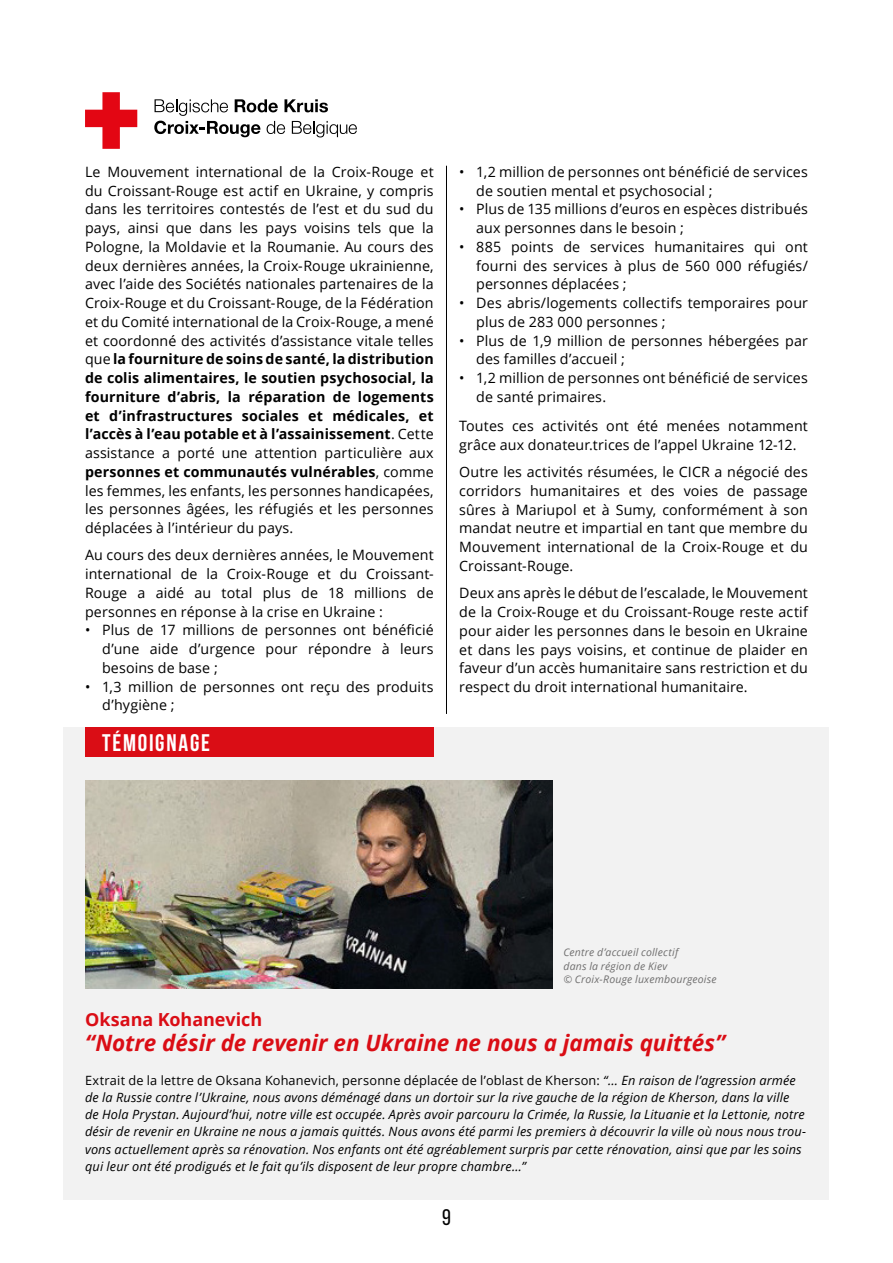
<style>
.page{position:relative;width:893px;height:1263px;background:#fff}
.page>*{position:absolute;margin:0;border:0;box-sizing:border-box;transform-origin:0 0}
.t1{font:700 24px "Bebas Neue";letter-spacing:.07em;color:#fff}
.t2{font:italic 700 22.5px "Open Sans";color:#da0d15}
.t3{font:22.5px "Bebas Neue";color:#000}
.t4{font:700 18px "Open Sans";letter-spacing:-.005em;color:#da0d15}
.t5{font:14.25px/18.8px "Open Sans";letter-spacing:.01em;color:#000}
.t6{font:italic 12.75px/17.2px "Open Sans";letter-spacing:.01em;color:#000}
.t7{font:italic 10.5px/13.5px "Open Sans";letter-spacing:.02em;color:#706f6f}
.s1{font-weight:700}
.s2{font-style:normal}
</style>
<div class="page">
<svg style="left:154px;top:99px;width:203px;height:38px"></svg>
<svg style="left:85px;top:92px;width:52px;height:57px"></svg>
<hr style="left:446px;top:166px;width:1px;height:548px;background:#000">
<div style="left:64px;top:727px;width:765px;height:472px;background:#f2f2f2"></div>
<div style="left:85px;top:727px;width:349px;height:30px;background:#da0d15"></div>
<img style="left:85px;top:780px;width:468px;height:209px">
<p class="t5" style="left:85px;top:162px;width:350px;text-align:justify">Le Mouvement international de la Croix-Rouge et du Croissant-Rouge est actif en Ukraine, y compris dans les territoires contestés de l’est et du sud du pays, ainsi que dans les pays voisins tels que la Pologne, la Moldavie et la Roumanie. Au cours des deux dernières années, la Croix-Rouge ukrainienne, avec l’aide des Sociétés nationales partenaires de la Croix-Rouge et du Croissant-Rouge, de la Fédération et du Comité international de la Croix-Rouge, a mené et coordonné des activités d’assistance vitale telles que <span class="s1">la fourniture de soins de santé, la distribution de colis alimentaires, le soutien psychosocial, la fourniture d’abris, la réparation de logements et d’infrastructures sociales et médicales, et l’accès à l’eau potable et à l’assainissement</span>. Cette assistance a porté une attention particulière aux <span class="s1">personnes et communautés vulnérables</span>, comme les femmes, les enfants, les personnes handicapées, les personnes âgées, les réfugiés et les personnes déplacées à l’intérieur du pays.</p>
<p class="t5" style="left:85px;top:545px;width:350px;text-align:justify">Au cours des deux dernières années, le Mouvement international de la Croix-Rouge et du Croissant-Rouge a aidé au total plus de 18 millions de personnes en réponse à la crise en Ukraine :</p>
<p class="t5" style="left:102px;top:620px;width:333px;text-align:justify;text-indent:-17px">• Plus de 17 millions de personnes ont bénéficié d’une aide d’urgence pour répondre à leurs besoins de base ;</p>
<p class="t5" style="left:102px;top:677px;width:333px;text-indent:-17px">• 1,3 million de personnes ont reçu des produits d’hygiène ;</p>
<h1 class="t1" style="left:102px;top:730px;width:109px">TÉMOIGNAGE</h1>
<p class="t5" style="left:476px;top:162px;width:333px;text-indent:-17px">• 1,2 million de personnes ont bénéficié de services de soutien mental et psychosocial ;</p>
<p class="t5" style="left:476px;top:199px;width:333px;text-indent:-17px">• Plus de 135 millions d’euros en espèces distribués aux personnes dans le besoin ;</p>
<p class="t5" style="left:476px;top:237px;width:333px;text-align:justify;text-indent:-17px">• 885 points de services humanitaires qui ont fourni des services à plus de 560 000 réfugiés/ personnes déplacées ;</p>
<p class="t5" style="left:476px;top:293px;width:333px;text-indent:-17px">• Des abris/logements collectifs temporaires pour plus de 283 000 personnes ;</p>
<p class="t5" style="left:476px;top:331px;width:333px;text-indent:-17px">• Plus de 1,9 million de personnes hébergées par des familles d’accueil ;</p>
<p class="t5" style="left:476px;top:368px;width:333px;text-indent:-17px">• 1,2 million de personnes ont bénéficié de services de santé primaires.</p>
<p class="t5" style="left:459px;top:416px;width:350px">Toutes ces activités ont été menées notamment grâce aux donateur.trices de l’appel Ukraine 12-12.</p>
<p class="t5" style="left:459px;top:462px;width:350px;text-align:justify">Outre les activités résumées, le CICR a négocié des corridors humanitaires et des voies de passage sûres à Mariupol et à Sumy, conformément à son mandat neutre et impartial en tant que membre du Mouvement international de la Croix-Rouge et du Croissant-Rouge.</p>
<p class="t5" style="left:459px;top:583px;width:350px;text-align:justify">Deux ans après le début de l’escalade, le Mouvement de la Croix-Rouge et du Croissant-Rouge reste actif pour aider les personnes dans le besoin en Ukraine et dans les pays voisins, et continue de plaider en faveur d’un accès humanitaire sans restriction et du respect du droit international humanitaire.</p>
<p class="t7" style="left:563px;top:945px;width:155px">Centre d’accueil collectif<br>dans la région de Kiev<br>© Croix-Rouge luxembourgeoise</p>
<p class="t4" style="left:85px;top:1006px;width:179px">Oksana Kohanevich</p>
<h2 class="t2" style="left:85px;top:1027px;width:642px">“Notre désir de revenir en Ukraine ne nous a jamais quittés”</h2>
<p class="t6" style="left:85px;top:1071px;width:723px"><span class="s2">Extrait de la lettre de Oksana Kohanevich, personne déplacée de l’oblast de Kherson:</span> “... En raison de l’agression armée de la Russie contre l’Ukraine, nous avons déménagé dans un dortoir sur la rive gauche de la région de Kherson, dans la ville de Hola Prystan. Aujourd’hui, notre ville est occupée. Après avoir parcouru la Crimée, la Russie, la Lituanie et la Lettonie, notre désir de revenir en Ukraine ne nous a jamais quittés. Nous avons été parmi les premiers à découvrir la ville où nous nous trou&shy;vons actuellement après sa rénovation. Nos enfants ont été agréablement surpris par cette rénovation, ainsi que par les soins qui leur ont été prodigués et le fait qu’ils disposent de leur propre chambre…”</p>
<h2 class="t3" style="left:442px;top:1204px;width:10px">9</h2>
</div>
